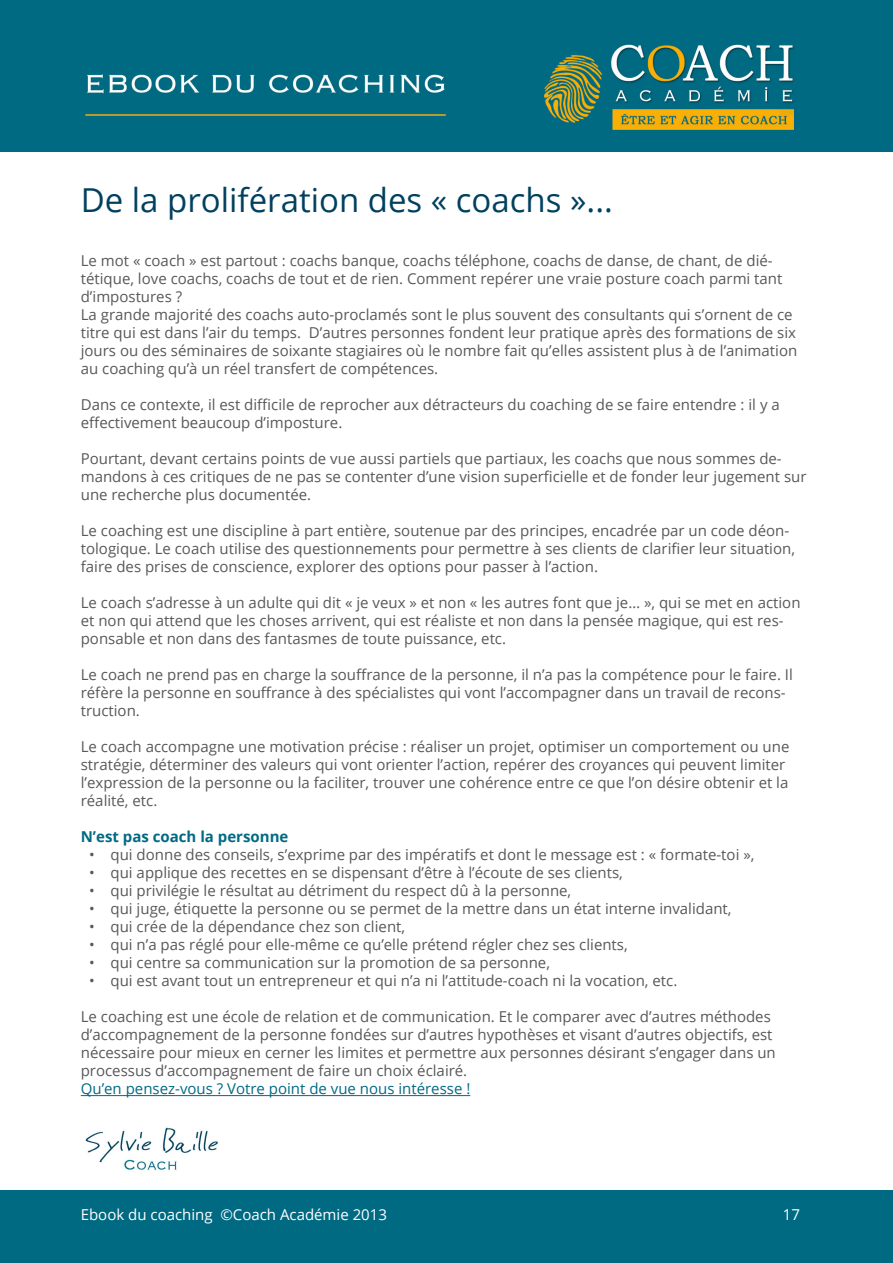
<style>
.page{position:relative;width:893px;height:1263px;background:#fff}
.page>*{position:absolute;margin:0;border:0;box-sizing:border-box;transform-origin:0 0}
.t1{font:33px "Open Sans";color:#00415f}
.t2{font:15px/18px "Open Sans";color:#57585a}
.t3{font:15px "Open Sans";color:#006a83}
.t4{font:15px "Open Sans";color:#fff}
.t5{font:700 15px "Open Sans";color:#006a83}
</style>
<div class="page">
<img style="left:0;top:0;width:893px;height:152px">
<hr style="left:81px;top:1095px;width:389px;height:1px;background:#006a83">
<div style="left:0;top:1191px;width:893px;height:72px;background:#006a83"></div>
<img style="left:85px;top:1127px;width:133px;height:43px">
<h1 class="t1" style="left:81px;top:178px;width:534px">De la prolifération des « coachs »...</h1>
<p class="t2" style="left:81px;top:252px;width:718px">Le mot « coach » est partout : coachs banque, coachs téléphone, coachs de danse, de chant, de dié&shy;tétique, love coachs, coachs de tout et de rien. Comment repérer une vraie posture coach parmi tant d’impostures ?<br>La grande majorité des coachs auto-proclamés sont le plus souvent des consultants qui s’ornent de ce titre qui est dans l’air du temps. D’autres personnes fondent leur pratique après des formations de six jours ou des séminaires de soixante stagiaires où le nombre fait qu’elles assistent plus à de l’animation au coaching qu’à un réel transfert de compétences.</p>
<p class="t2" style="left:81px;top:396px;width:700px">Dans ce contexte, il est difficile de reprocher aux détracteurs du coaching de se faire entendre : il y a effectivement beaucoup d’imposture.</p>
<p class="t2" style="left:81px;top:450px;width:727px">Pourtant, devant certains points de vue aussi partiels que partiaux, les coachs que nous sommes de&shy;mandons à ces critiques de ne pas se contenter d’une vision superficielle et de fonder leur jugement sur une recherche plus documentée.</p>
<p class="t2" style="left:81px;top:522px;width:716px">Le coaching est une discipline à part entière, soutenue par des principes, encadrée par un code déon&shy;tologique. Le coach utilise des questionnements pour permettre à ses clients de clarifier leur situation, faire des prises de conscience, explorer des options pour passer à l’action.</p>
<p class="t2" style="left:81px;top:594px;width:721px">Le coach s’adresse à un adulte qui dit « je veux » et non « les autres font que je… », qui se met en action et non qui attend que les choses arrivent, qui est réaliste et non dans la pensée magique, qui est res&shy;ponsable et non dans des fantasmes de toute puissance, etc.</p>
<p class="t2" style="left:81px;top:666px;width:714px">Le coach ne prend pas en charge la souffrance de la personne, il n’a pas la compétence pour le faire. Il réfère la personne en souffrance à des spécialistes qui vont l’accompagner dans un travail de recons&shy;truction.</p>
<p class="t2" style="left:81px;top:738px;width:710px">Le coach accompagne une motivation précise : réaliser un projet, optimiser un comportement ou une stratégie, déterminer des valeurs qui vont orienter l’action, repérer des croyances qui peuvent limiter l’expression de la personne ou la faciliter, trouver une cohérence entre ce que l’on désire obtenir et la réalité, etc.</p>
<p class="t5" style="left:81px;top:826px;width:209px">N’est pas coach la personne</p>
<p class="t2" style="left:89px;top:846px;width:667px">• qui donne des conseils, s’exprime par des impératifs et dont le message est : « formate-toi »,</p>
<p class="t2" style="left:89px;top:864px;width:535px">• qui applique des recettes en se dispensant d’être à l’écoute de ses clients,</p>
<p class="t2" style="left:89px;top:882px;width:483px">• qui privilégie le résultat au détriment du respect dû à la personne,</p>
<p class="t2" style="left:89px;top:900px;width:644px">• qui juge, étiquette la personne ou se permet de la mettre dans un état interne invalidant,</p>
<p class="t2" style="left:89px;top:918px;width:317px">• qui crée de la dépendance chez son client,</p>
<p class="t2" style="left:89px;top:936px;width:540px">• qui n’a pas réglé pour elle-même ce qu’elle prétend régler chez ses clients,</p>
<p class="t2" style="left:89px;top:954px;width:462px">• qui centre sa communication sur la promotion de sa personne,</p>
<p class="t2" style="left:89px;top:972px;width:590px">• qui est avant tout un entrepreneur et qui n’a ni l’attitude-coach ni la vocation, etc.</p>
<p class="t2" style="left:81px;top:1008px;width:696px">Le coaching est une école de relation et de communication. Et le comparer avec d’autres méthodes d’accompagnement de la personne fondées sur d’autres hypothèses et visant d’autres objectifs, est nécessaire pour mieux en cerner les limites et permettre aux personnes désirant s’engager dans un processus d’accompagnement de faire un choix éclairé.</p>
<p class="t3" style="left:81px;top:1079px;width:391px">Qu’en pensez-vous ? Votre point de vue nous intéresse !</p>
<p class="t4" style="left:81px;top:1204px;width:308px">Ebook du coaching ©Coach Académie 2013</p>
<p class="t4" style="left:783px;top:1204px;width:19px">17</p>
</div>
